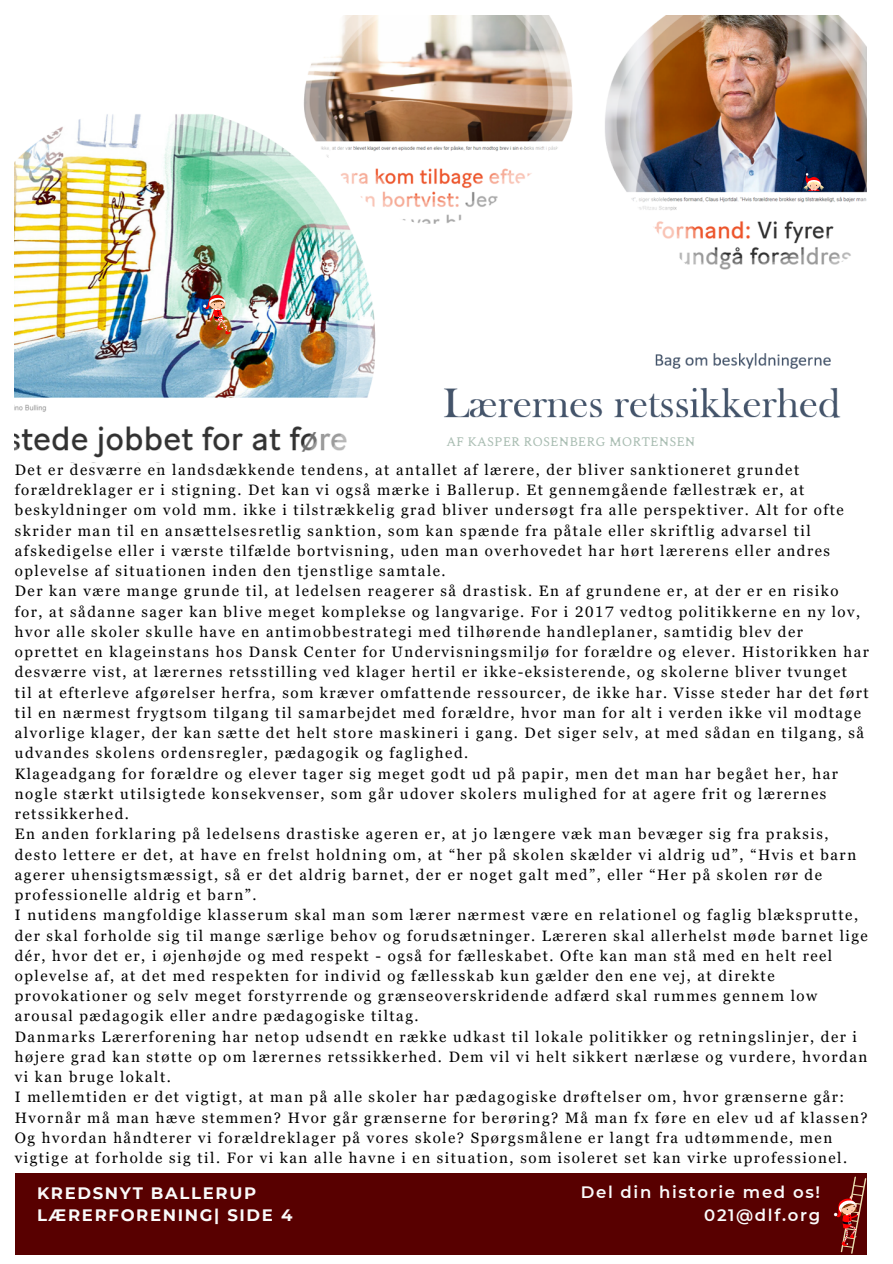
<style>
.page{position:relative;width:893px;height:1264px;background:#fff}
.page>*{position:absolute;margin:0;border:0;box-sizing:border-box;transform-origin:0 0}
.t1{font:700 16.5px/22.5px "Montserrat";letter-spacing:.1em;color:#fafafa}
.t2{font:600 16.5px/22.5px "Montserrat";letter-spacing:.1em;color:#fafafa;text-align:right}
.t3{font:15px/20.2px "Georgia Pro";letter-spacing:.1em;color:#000}
.t4{font:13.5px "Karoll Round";color:#aabeb3}
</style>
<div class="page">
<div style="left:15px;top:1173px;width:851px;height:80px;background:#580000"></div>
<img style="left:15px;top:16px;width:851px;height:442px">
<svg style="left:833px;top:1176px;width:33px;height:77px"></svg>
<svg style="left:803px;top:173px;width:21px;height:18px"></svg>
<svg style="left:203px;top:294px;width:29px;height:42px"></svg>
<p class="t4" style="left:446px;top:433px;width:251px">AF KASPER ROSENBERG MORTENSEN</p>
<p class="t3" style="left:15px;top:459px;width:830px">Det er desværre en landsdækkende tendens, at antallet af lærere, der bliver sanktioneret grundet forældreklager er i stigning. Det kan vi også mærke i Ballerup. Et gennemgående fællestræk er, at beskyldninger om vold mm. ikke i tilstrækkelig grad bliver undersøgt fra alle perspektiver. Alt for ofte skrider man til en ansættelsesretlig sanktion, som kan spænde fra påtale eller skriftlig advarsel til afskedigelse eller i værste tilfælde bortvisning, uden man overhovedet har hørt lærerens eller andres oplevelse af situationen inden den tjenstlige samtale.</p>
<p class="t3" style="left:15px;top:581px;width:855px">Der kan være mange grunde til, at ledelsen reagerer så drastisk. En af grundene er, at der er en risiko for, at sådanne sager kan blive meget komplekse og langvarige. For i 2017 vedtog politikkerne en ny lov, hvor alle skoler skulle have en antimobbestrategi med tilhørende handleplaner, samtidig blev der oprettet en klageinstans hos Dansk Center for Undervisningsmiljø for forældre og elever. Historikken har desværre vist, at lærernes retsstilling ved klager hertil er ikke-eksisterende, og skolerne bliver tvunget<br>til at efterleve afgørelser herfra, som kræver omfattende ressourcer, de ikke har. Visse steder har det ført til en nærmest frygtsom tilgang til samarbejdet med forældre, hvor man for alt i verden ikke vil modtage alvorlige klager, der kan sætte det helt store maskineri i gang. Det siger selv, at med sådan en tilgang, så udvandes skolens ordensregler, pædagogik og faglighed.</p>
<p class="t3" style="left:15px;top:763px;width:824px">Klageadgang for forældre og elever tager sig meget godt ud på papir, men det man har begået her, har nogle stærkt utilsigtede konsekvenser, som går udover skolers mulighed for at agere frit og lærernes retssikkerhed.</p>
<p class="t3" style="left:15px;top:824px;width:842px">En anden forklaring på ledelsens drastiske ageren er, at jo længere væk man bevæger sig fra praksis, desto lettere er det, at have en frelst holdning om, at “her på skolen skælder vi aldrig ud”, “Hvis et barn agerer uhensigtsmæssigt, så er det aldrig barnet, der er noget galt med”, eller “Her på skolen rør de professionelle aldrig et barn”.</p>
<p class="t3" style="left:15px;top:904px;width:854px">I nutidens mangfoldige klasserum skal man som lærer nærmest være en relationel og faglig blæksprutte, der skal forholde sig til mange særlige behov og forudsætninger. Læreren skal allerhelst møde barnet lige dér, hvor det er, i øjenhøjde og med respekt - også for fælleskabet. Ofte kan man stå med en helt reel oplevelse af, at det med respekten for individ og fællesskab kun gælder den ene vej, at direkte provokationer og selv meget forstyrrende og grænseoverskridende adfærd skal rummes gennem low arousal pædagogik eller andre pædagogiske tiltag.</p>
<p class="t3" style="left:15px;top:1026px;width:854px">Danmarks Lærerforening har netop udsendt en række udkast til lokale politikker og retningslinjer, der i højere grad kan støtte op om lærernes retssikkerhed. Dem vil vi helt sikkert nærlæse og vurdere, hvordan vi kan bruge lokalt.</p>
<p class="t3" style="left:15px;top:1087px;width:854px">I mellemtiden er det vigtigt, at man på alle skoler har pædagogiske drøftelser om, hvor grænserne går:<br>Hvornår må man hæve stemmen? Hvor går grænserne for berøring? Må man fx føre en elev ud af klassen?<br>Og hvordan håndterer vi forældreklager på vores skole? Spørgsmålene er langt fra udtømmende, men vigtige at forholde sig til. For vi kan alle havne i en situation, som isoleret set kan virke uprofessionel.</p>
<p class="t1" style="left:37px;top:1181px;width:257px">KREDSNYT BALLERUP<br>LÆRERFORENING| SIDE 4</p>
<p class="t2" style="left:580px;top:1180px;width:241px">Del din historie med os!<br>021@dlf.org</p>
</div>
